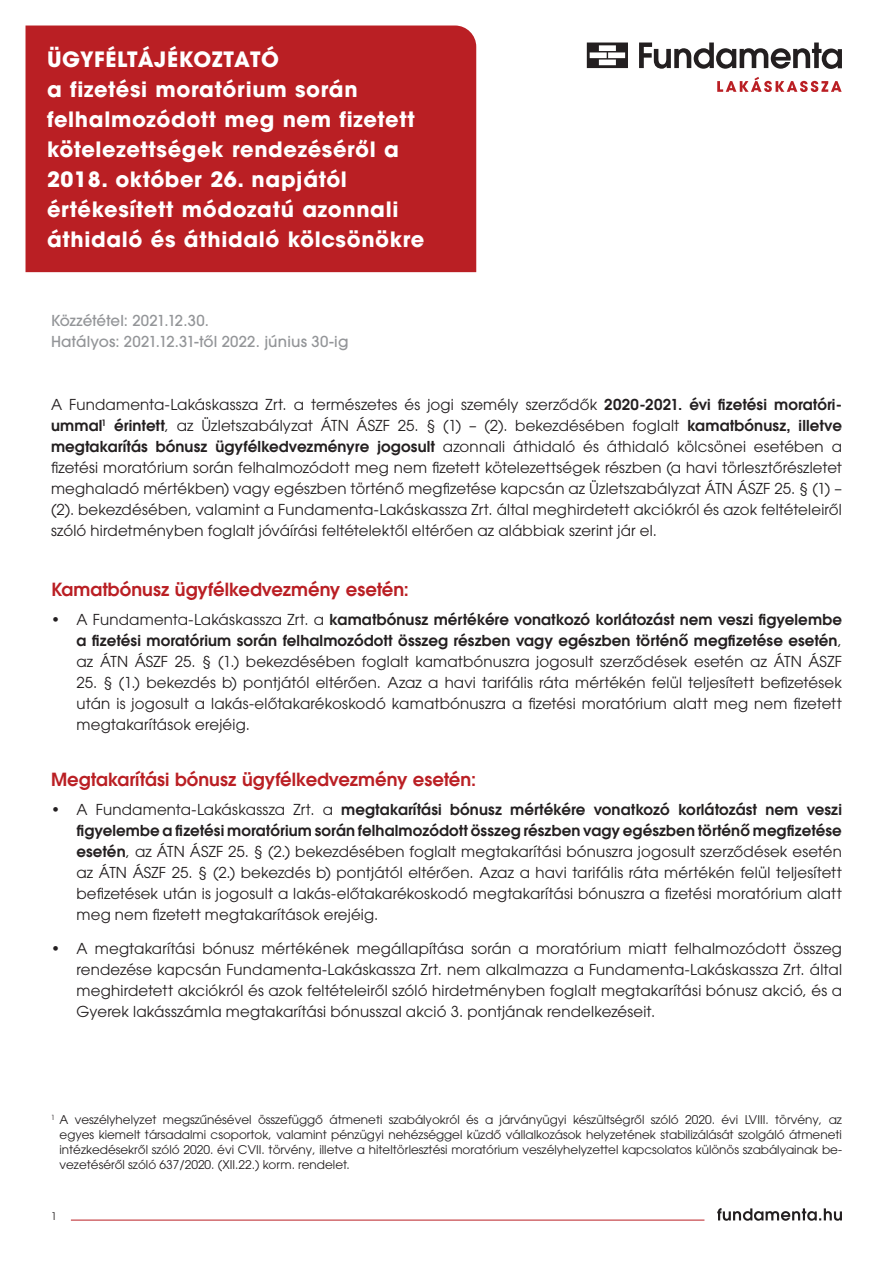
<style>
.page{position:relative;width:893px;height:1263px;background:#fff}
.page>*{position:absolute;margin:0;border:0;box-sizing:border-box;transform-origin:0 0}
.t1{font:700 21px/30px "ITC Avant Garde Pro";letter-spacing:.03em;color:#fff}
.t2{font:600 18px "ITC Avant Garde Pro";color:#ba1f24}
.kenyér_OKOK{font:15px/21px "ITC Avant Garde Pro";letter-spacing:.01em;color:#231f20;text-align:justify}
.kenyér_OKOK-2{font:600 15px/21px "ITC Avant Garde Pro";letter-spacing:.005em;color:#231f20;text-align:justify}
.kenyér_OKOK-3{font:500 15px "ITC Avant Garde Pro";letter-spacing:.01em;color:#939598}
.t3{font:12px/15px "ITC Avant Garde Pro";color:#231f20;text-align:justify}
.t4{font:10.5px "ITC Avant Garde Pro";color:#231f20}
.s1{font-weight:600}
.s2{font-weight:400}
</style>
<div class="page">
<svg style="left:587px;top:43px;width:41px;height:25px"></svg>
<svg style="left:639px;top:43px;width:203px;height:26px"></svg>
<svg style="left:717px;top:77px;width:125px;height:15px"></svg>
<svg style="left:717px;top:1208px;width:125px;height:13px"></svg>
<hr style="left:71px;top:1220px;width:633px;height:1px;background:#ba1f24">
<div style="left:26px;top:26px;width:450px;height:246px;background:#ba1f24"></div>
<p class="t1" style="left:47px;top:44px;width:379px">ÜGYFÉLTÁJÉKOZTATÓ<br>a fizetési moratórium során felhalmozódott meg nem fizetett kötelezettségek rendezéséről a<br>2018. október 26. napjától értékesített módozatú azonnali áthidaló és áthidaló kölcsönökre</p>
<p class="kenyér_OKOK-3" style="left:51px;top:311px;width:159px">Közzététel: 2021.12.30.</p>
<p class="kenyér_OKOK-3" style="left:51px;top:332px;width:299px">Hatályos: 2021.12.31-től 2022. június 30-ig</p>
<p class="kenyér_OKOK" style="left:51px;top:394px;width:792px">A Fundamenta-Lakáskassza Zrt. a természetes és jogi személy szerződők <span class="s1">2020-2021. évi fizetési moratóri&shy;ummal</span><sup>1</sup> <span class="s1">érintett</span>, az Üzletszabályzat ÁTN ÁSZF 25. § (1) – (2). bekezdésében foglalt <span class="s1">kamatbónusz, illetve megtakarítás bónusz ügyfélkedvezményre jogosult</span> azonnali áthidaló és áthidaló kölcsönei esetében a fizetési moratórium során felhalmozódott meg nem fizetett kötelezettségek részben (a havi törlesztőrészletet meghaladó mértékben) vagy egészben történő megfizetése kapcsán az Üzletszabályzat ÁTN ÁSZF 25. § (1) – (2). bekezdésében, valamint a Fundamenta-Lakáskassza Zrt. által meghirdetett akciókról és azok feltételeiről szóló hirdetményben foglalt jóváírási feltételektől eltérően az alábbiak szerint jár el.</p>
<p class="t2" style="left:51px;top:577px;width:359px">Kamatbónusz ügyfélkedvezmény esetén:</p>
<p class="kenyér_OKOK-2" style="left:77px;top:609px;width:767px;text-indent:-26px"><span class="s2">• A Fundamenta-Lakáskassza Zrt. a</span> kamatbónusz mértékére vonatkozó korlátozást nem veszi figyelembe a fizetési moratórium során felhalmozódott összeg részben vagy egészben történő megfizetése esetén<span class="s2">, az ÁTN ÁSZF 25. § (1.) bekezdésében foglalt kamatbónuszra jogosult szerződések esetén az ÁTN ÁSZF</span></p>
<p class="kenyér_OKOK" style="left:77px;top:672px;width:767px">25. § (1.) bekezdés b) pontjától eltérően. Azaz a havi tarifális ráta mértékén felül teljesített befizetések után is jogosult a lakás-előtakarékoskodó kamatbónuszra a fizetési moratórium alatt meg nem fizetett megtakarítások erejéig.</p>
<p class="t2" style="left:51px;top:767px;width:427px">Megtakarítási bónusz ügyfélkedvezmény esetén:</p>
<p class="kenyér_OKOK" style="left:77px;top:799px;width:767px;text-indent:-26px">• A Fundamenta-Lakáskassza Zrt. a <span class="s1">megtakarítási bónusz mértékére vonatkozó korlátozást nem veszi figyelembe a fizetési moratórium során felhalmozódott összeg részben vagy egészben történő megfizetése esetén</span>, az ÁTN ÁSZF 25. § (2.) bekezdésében foglalt megtakarítási bónuszra jogosult szerződések esetén az ÁTN ÁSZF 25. § (2.) bekezdés b) pontjától eltérően. Azaz a havi tarifális ráta mértékén felül teljesített befizetések után is jogosult a lakás-előtakarékoskodó megtakarítási bónuszra a fizetési moratórium alatt meg nem fizetett megtakarítások erejéig.</p>
<p class="kenyér_OKOK" style="left:77px;top:938px;width:767px;text-indent:-26px">• A megtakarítási bónusz mértékének megállapítása során a moratórium miatt felhalmozódott összeg rendezése kapcsán Fundamenta-Lakáskassza Zrt. nem alkalmazza a Fundamenta-Lakáskassza Zrt. által meghirdetett akciókról és azok feltételeiről szóló hirdetményben foglalt megtakarítási bónusz akció, és a Gyerek lakásszámla megtakarítási bónusszal akció 3. pontjának rendelkezéseit.</p>
<p class="t3" style="left:60px;top:1112px;width:784px;text-indent:-9px"><sup>1</sup> A veszélyhelyzet megszűnésével összefüggő átmeneti szabályokról és a járványügyi készültségről szóló 2020. évi LVIII. törvény, az egyes kiemelt társadalmi csoportok, valamint pénzügyi nehézséggel küzdő vállalkozások helyzetének stabilizálását szolgáló átmeneti intézkedésekről szóló 2020. évi CVII. törvény, illetve a hiteltörlesztési moratórium veszélyhelyzettel kapcsolatos különös szabályainak be&shy;vezetéséről szóló 637/2020. (XII.22.) korm. rendelet.</p>
<p class="t4" style="left:51px;top:1210px;width:7px">1</p>
</div>
